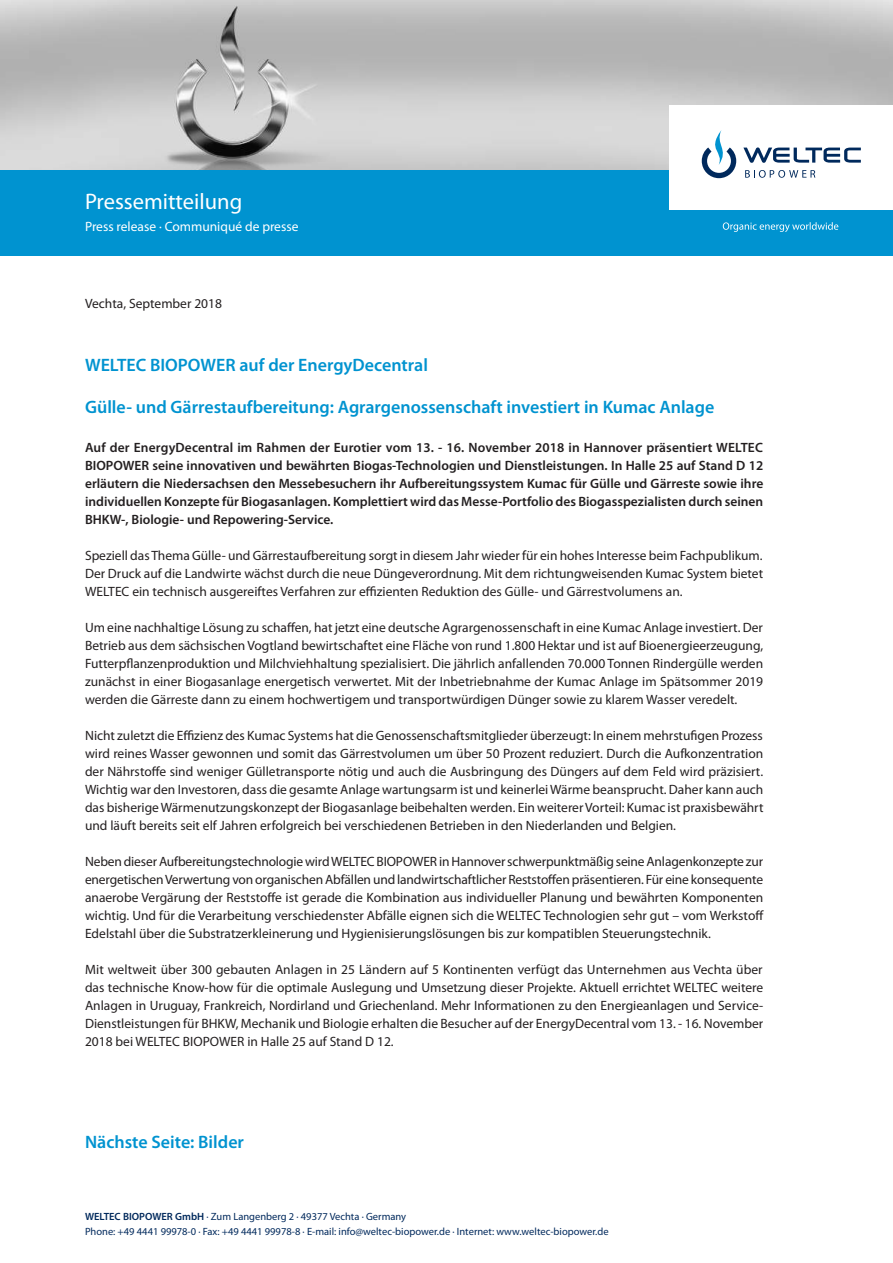
<style>
.page{position:relative;width:893px;height:1263px;background:#fff}
.page>*{position:absolute;margin:0;border:0;box-sizing:border-box;transform-origin:0 0}
.t1{font:22.5px "Myriad Pro";color:#fff}
.t2{font:600 18px "Myriad Pro";color:#0093d0}
.t3{font:13.5px/18px "Myriad Pro";color:#231f20;text-align:justify}
.t4{font:600 13.5px/18px "Myriad Pro";color:#231f20;text-align:justify}
.t5{font:13.5px "Myriad Pro";color:#fff}
.t6{font:10.5px/15px "Myriad Pro";color:#00295c}
.s1{font-weight:600}
</style>
<div class="page">
<img style="left:0;top:0;width:893px;height:170px">
<div style="left:0;top:170px;width:893px;height:85px;background:#0093d0"></div>
<div style="left:670px;top:106px;width:223px;height:104px;background:#fff"></div>
<svg style="left:723px;top:222px;width:115px;height:10px"></svg>
<svg style="left:702px;top:130px;width:34px;height:48px"></svg>
<svg style="left:743px;top:147px;width:118px;height:16px"></svg>
<svg style="left:745px;top:170px;width:70px;height:8px"></svg>
<h1 class="t1" style="left:85px;top:188px;width:159px">Pressemitteilung</h1>
<p class="t5" style="left:85px;top:218px;width:215px">Press release · Communiqué de presse</p>
<p class="t3" style="left:85px;top:294px;width:138px">Vechta, September 2018</p>
<h2 class="t2" style="left:85px;top:353px;width:344px">WELTEC BIOPOWER auf der EnergyDecentral</h2>
<h2 class="t2" style="left:85px;top:395px;width:631px">Gülle- und Gärrestaufbereitung: Agrargenossenschaft investiert in Kumac Anlage</h2>
<p class="t4" style="left:85px;top:438px;width:680px">Auf der EnergyDecentral im Rahmen der Eurotier vom 13. - 16. November 2018 in Hannover präsentiert WELTEC BIOPOWER seine innovativen und bewährten Biogas-Technologien und Dienstleistungen. In Halle 25 auf Stand D 12 erläutern die Niedersachsen den Messebesuchern ihr Aufbereitungssystem Kumac für Gülle und Gärreste sowie ihre individuellen Konzepte für Biogasanlagen. Komplettiert wird das Messe-Portfolio des Biogasspezialisten durch seinen BHKW-, Biologie- und Repowering-Service.</p>
<p class="t3" style="left:85px;top:546px;width:680px">Speziell das Thema Gülle- und Gärrestaufbereitung sorgt in diesem Jahr wieder für ein hohes Interesse beim Fachpublikum.<br>Der Druck auf die Landwirte wächst durch die neue Düngeverordnung. Mit dem richtungweisenden Kumac System bietet WELTEC ein technisch ausgereiftes Verfahren zur effizienten Reduktion des Gülle- und Gärrestvolumens an.</p>
<p class="t3" style="left:85px;top:618px;width:680px">Um eine nachhaltige Lösung zu schaffen, hat jetzt eine deutsche Agrargenossenschaft in eine Kumac Anlage investiert. Der Betrieb aus dem sächsischen Vogtland bewirtschaftet eine Fläche von rund 1.800 Hektar und ist auf Bioenergieerzeugung, Futterpflanzenproduktion und Milchviehhaltung spezialisiert. Die jährlich anfallenden 70.000 Tonnen Rindergülle werden zunächst in einer Biogasanlage energetisch verwertet. Mit der Inbetriebnahme der Kumac Anlage im Spätsommer 2019 werden die Gärreste dann zu einem hochwertigem und transportwürdigen Dünger sowie zu klarem Wasser veredelt.</p>
<p class="t3" style="left:85px;top:726px;width:680px">Nicht zuletzt die Effizienz des Kumac Systems hat die Genossenschaftsmitglieder überzeugt: In einem mehrstufigen Prozess wird reines Wasser gewonnen und somit das Gärrestvolumen um über 50 Prozent reduziert. Durch die Aufkonzentration der Nährstoffe sind weniger Gülletransporte nötig und auch die Ausbringung des Düngers auf dem Feld wird präzisiert.<br>Wichtig war den Investoren, dass die gesamte Anlage wartungsarm ist und keinerlei Wärme beansprucht. Daher kann auch das bisherige Wärmenutzungskonzept der Biogasanlage beibehalten werden. Ein weiterer Vorteil: Kumac ist praxisbewährt und läuft bereits seit elf Jahren erfolgreich bei verschiedenen Betrieben in den Niederlanden und Belgien.</p>
<p class="t3" style="left:85px;top:852px;width:680px">Neben dieser Aufbereitungstechnologie wird WELTEC BIOPOWER in Hannover schwerpunktmäßig seine Anlagenkonzepte zur energetischen Verwertung von organischen Abfällen und landwirtschaftlicher Reststoffen präsentieren. Für eine konsequente anaerobe Vergärung der Reststoffe ist gerade die Kombination aus individueller Planung und bewährten Komponenten wichtig. Und für die Verarbeitung verschiedenster Abfälle eignen sich die WELTEC Technologien sehr gut – vom Werkstoff Edelstahl über die Substratzerkleinerung und Hygienisierungslösungen bis zur kompatiblen Steuerungstechnik.</p>
<p class="t3" style="left:85px;top:960px;width:680px">Mit weltweit über 300 gebauten Anlagen in 25 Ländern auf 5 Kontinenten verfügt das Unternehmen aus Vechta über das technische Know-how für die optimale Auslegung und Umsetzung dieser Projekte. Aktuell errichtet WELTEC weitere Anlagen in Uruguay, Frankreich, Nordirland und Griechenland. Mehr Informationen zu den Energieanlagen und Service-Dienstleistungen für BHKW, Mechanik und Biologie erhalten die Besucher auf der EnergyDecentral vom 13. - 16. November 2018 bei WELTEC BIOPOWER in Halle 25 auf Stand D 12.</p>
<h2 class="t2" style="left:85px;top:1130px;width:160px">Nächste Seite: Bilder</h2>
<p class="t6" style="left:85px;top:1209px;width:525px"><span class="s1">WELTEC BIOPOWER GmbH</span> · Zum Langenberg 2 · 49377 Vechta · Germany<br>Phone: +49 4441 99978-0 · Fax: +49 4441 99978-8 · E-mail: info@weltec-biopower.de · Internet: www.weltec-biopower.de</p>
</div>
